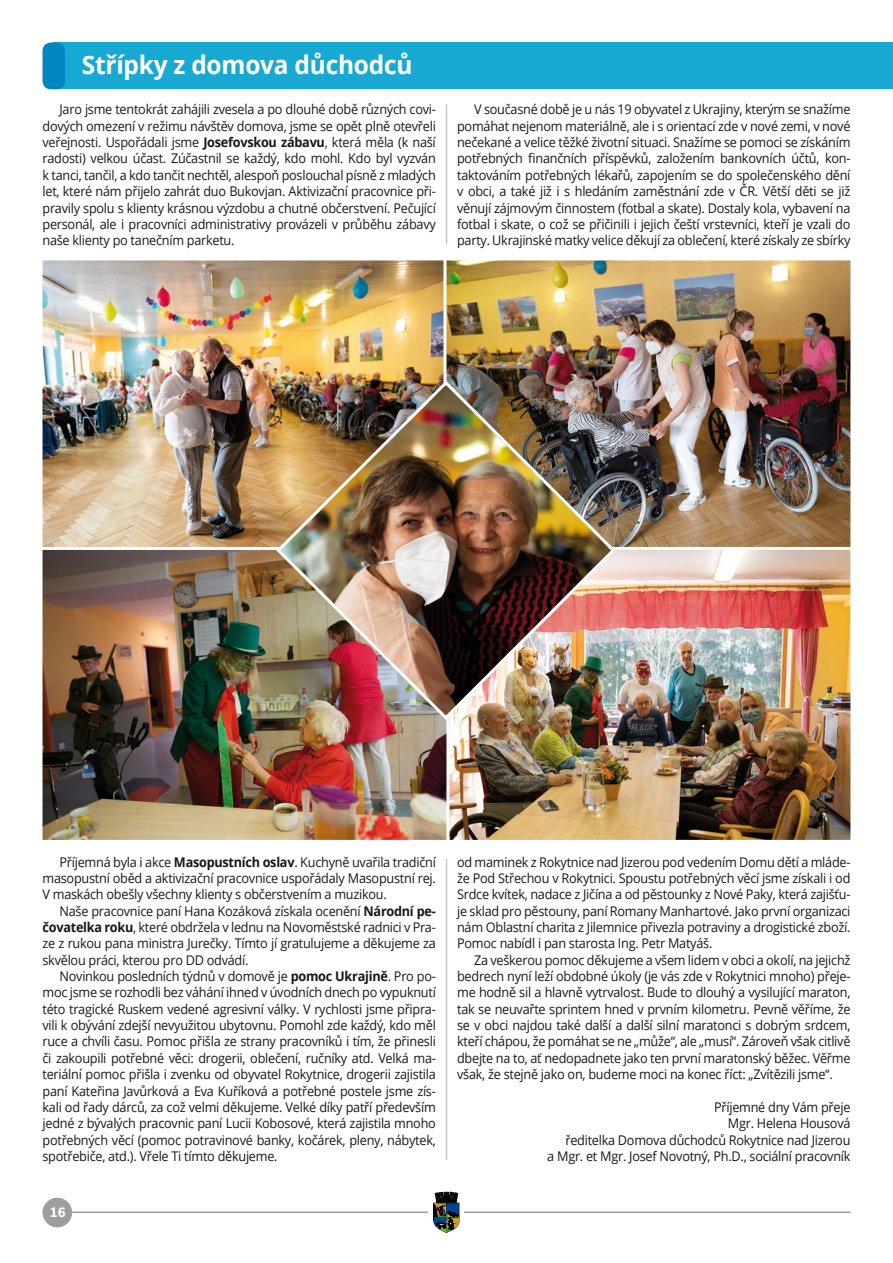
<style>
.page{position:relative;width:893px;height:1263px;background:#fff}
.page>*{position:absolute;margin:0;border:0;box-sizing:border-box;transform-origin:0 0}
.Nadpis_H1{font:700 25.5px "Open Sans";letter-spacing:-.01em;color:#fff;scale:.96 1}
.t1{font:700 15px "Source Sans Pro";color:#fff}
.AAA_Body_Text{font:13.35px/16.4px "Open Sans";letter-spacing:-.02em;color:#1a171c;text-align:justify;scale:.95 1}
.s1{font-weight:700}
</style>
<div class="page">
<hr style="left:43px;top:1211px;width:807px;height:2px;background:#9d9ea0">
<div style="left:429px;top:1192px;width:35px;height:42px;background:#fff"></div>
<svg style="left:433px;top:1192px;width:27px;height:41px"></svg>
<div style="left:43px;top:1198px;width:29px;height:29px;background:#9d9ea0;border-radius:50%"></div>
<div style="left:54px;top:43px;width:839px;height:46px;background:#18a9d3"></div>
<div style="left:43px;top:43px;width:22px;height:46px;background:#0087c1;border-radius:9px"></div>
<img style="left:42px;top:260px;width:400px;height:285px">
<img style="left:442px;top:260px;width:409px;height:285px">
<img style="left:451px;top:545px;width:400px;height:295px">
<img style="left:42px;top:545px;width:409px;height:295px">
<img style="left:274px;top:379px;width:344px;height:343px">
<hr style="left:446px;top:104px;width:1px;height:140px;background:#c6c7c9">
<hr style="left:446px;top:859px;width:1px;height:301px;background:#c6c7c9">
<p class="Nadpis_H1" style="left:82px;top:47px;width:346px">Střípky z domova důchodců</p>
<p class="AAA_Body_Text" style="left:43px;top:101px;width:416px;text-indent:17px">Jaro jsme tentokrát zahájili zvesela a po dlouhé době různých covi&shy;dových omezení v režimu návštěv domova, jsme se opět plně otevřeli veřejnosti. Uspořádali jsme <span class="s1">Josefovskou zábavu</span>, která měla (k naší radosti) velkou účast. Zúčastnil se každý, kdo mohl. Kdo byl vyzván k tanci, tančil, a kdo tančit nechtěl, alespoň poslouchal písně z mladých let, které nám přijelo zahrát duo Bukovjan. Aktivizační pracovnice při&shy;pravily spolu s klienty krásnou výzdobu a chutné občerstvení. Pečující personál, ale i pracovníci administrativy provázeli v průběhu zábavy naše klienty po tanečním parketu.</p>
<p class="AAA_Body_Text" style="left:457px;top:101px;width:416px;text-indent:17px">V současné době je u nás 19 obyvatel z Ukrajiny, kterým se snažíme pomáhat nejenom materiálně, ale i s orientací zde v nové zemi, v nové nečekané a velice těžké životní situaci. Snažíme se pomoci se získáním potřebných finančních příspěvků, založením bankovních účtů, kon&shy;taktováním potřebných lékařů, zapojením se do společenského dění v obci, a také již i s hledáním zaměstnání zde v ČR. Větší děti se již věnují zájmovým činnostem (fotbal a skate). Dostaly kola, vybavení na fotbal i skate, o což se přičinili i jejich čeští vrstevníci, kteří je vzali do party. Ukrajinské matky velice děkují za oblečení, které získaly ze sbírky</p>
<p class="AAA_Body_Text" style="left:43px;top:853px;width:416px;text-indent:17px">Příjemná byla i akce <span class="s1">Masopustních oslav</span>. Kuchyně uvařila tradiční masopustní oběd a aktivizační pracovnice uspořádaly Masopustní rej.<br>V maskách obešly všechny klienty s občerstvením a muzikou.</p>
<p class="AAA_Body_Text" style="left:43px;top:902px;width:416px;text-indent:17px">Naše pracovnice paní Hana Kozáková získala ocenění <span class="s1">Národní pe&shy;čovatelka roku</span>, které obdržela v lednu na Novoměstské radnici v Pra&shy;ze z rukou pana ministra Jurečky. Tímto jí gratulujeme a děkujeme za skvělou práci, kterou pro DD odvádí.</p>
<p class="AAA_Body_Text" style="left:43px;top:968px;width:416px;text-indent:17px">Novinkou posledních týdnů v domově je <span class="s1">pomoc Ukrajině</span>. Pro po&shy;moc jsme se rozhodli bez váhání ihned v úvodních dnech po vypuknutí této tragické Ruskem vedené agresivní války. V rychlosti jsme připra&shy;vili k obývání zdejší nevyužitou ubytovnu. Pomohl zde každý, kdo měl ruce a chvíli času. Pomoc přišla ze strany pracovníků i tím, že přinesli či zakoupili potřebné věci: drogerii, oblečení, ručníky atd. Velká ma&shy;teriální pomoc přišla i zvenku od obyvatel Rokytnice, drogerii zajistila paní Kateřina Javůrková a Eva Kuříková a potřebné postele jsme zís&shy;kali od řady dárců, za což velmi děkujeme. Velké díky patří především jedné z bývalých pracovnic paní Lucii Kobosové, která zajistila mnoho potřebných věcí (pomoc potravinové banky, kočárek, pleny, nábytek, spotřebiče, atd.). Vřele Ti tímto děkujeme.</p>
<p class="t1" style="left:50px;top:1201px;width:17px">16</p>
<p class="AAA_Body_Text" style="left:457px;top:853px;width:416px">od maminek z Rokytnice nad Jizerou pod vedením Domu dětí a mláde&shy;že Pod Střechou v Rokytnici. Spoustu potřebných věcí jsme získali i od Srdce kvítek, nadace z Jičína a od pěstounky z Nové Paky, která zajišťu&shy;je sklad pro pěstouny, paní Romany Manhartové. Jako první organizaci nám Oblastní charita z Jilemnice přivezla potraviny a drogistické zboží.<br>Pomoc nabídl i pan starosta Ing. Petr Matyáš.</p>
<p class="AAA_Body_Text" style="left:457px;top:951px;width:416px;text-indent:17px">Za veškerou pomoc děkujeme a všem lidem v obci a okolí, na jejichž bedrech nyní leží obdobné úkoly (je vás zde v Rokytnici mnoho) přeje&shy;me hodně sil a hlavně vytrvalost. Bude to dlouhý a vysilující maraton, tak se neuvařte sprintem hned v prvním kilometru. Pevně věříme, že se v obci najdou také další a další silní maratonci s dobrým srdcem, kteří chápou, že pomáhat se ne „může“, ale „musí“. Zároveň však citlivě dbejte na to, ať nedopadnete jako ten první maratonský běžec. Věřme však, že stejně jako on, budeme moci na konec říct: „Zvítězili jsme“.</p>
<p class="AAA_Body_Text" style="left:714px;top:1098px;width:145px">Příjemné dny Vám přeje</p>
<p class="AAA_Body_Text" style="left:728px;top:1115px;width:130px">Mgr. Helena Housová</p>
<p class="AAA_Body_Text" style="left:565px;top:1131px;width:302px">ředitelka Domova důchodců Rokytnice nad Jizerou</p>
<p class="AAA_Body_Text" style="left:547px;top:1147px;width:321px">a Mgr. et Mgr. Josef Novotný, Ph.D., sociální pracovník</p>
</div>
